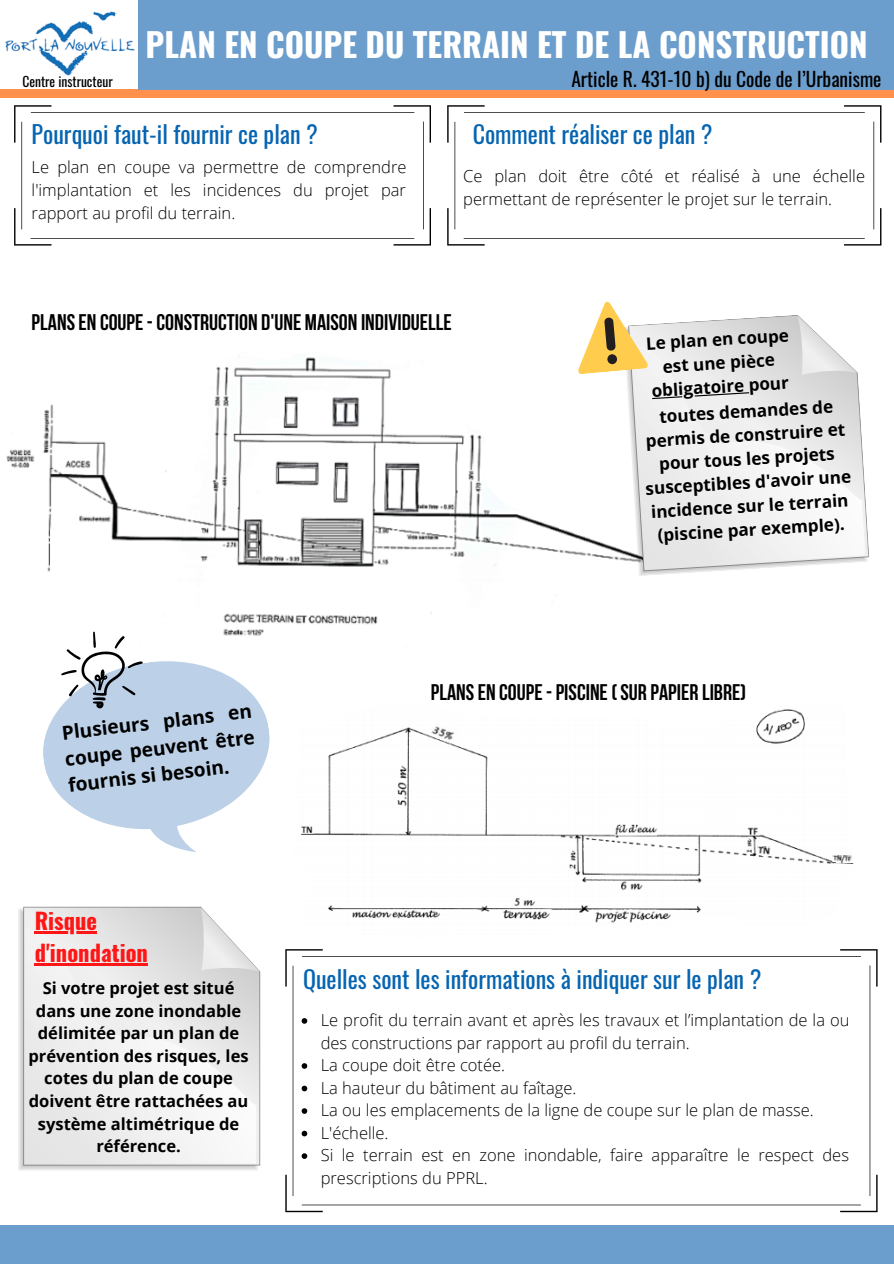
<style>
.page{position:relative;width:894px;height:1264px;background:#fff}
.page>*{position:absolute;margin:0;border:0;box-sizing:border-box;transform-origin:0 0}
.t1{font:700 33px "Oswald";color:#fff}
.t2{font:24px "Oswald";color:#0664b1}
.t3{font:700 22.5px "Bebas Neue";color:#000}
.t4{font:700 22.5px "Oswald";color:#ff1616}
.t5{font:19.5px "Oswald";color:#000}
.t6{font:700 19.05px/26.2px "Open Sans";color:#000;text-align:justify}
.t7{font:700 17.1px/23.7px "Open Sans";color:#000;text-align:center}
.t8{font:300 16.5px/22.5px "Open Sans";color:#000}
.t9{font:700 16.5px/22.5px "Open Sans";color:#000;text-align:center}
.t10{font:13.5px "Oswald";color:#000}
</style>
<div class="page">
<div style="left:0;top:23px;width:893px;height:75px;background:#ff914d"></div>
<img style="left:0;top:11px;width:138px;height:78px">
<div style="left:139px;top:0;width:754px;height:90px;background:#6c9ecd"></div>
<svg style="left:14px;top:105px;width:417px;height:140px"></svg>
<svg style="left:447px;top:105px;width:434px;height:140px"></svg>
<img style="left:6px;top:356px;width:617px;height:280px">
<svg style="left:627px;top:315px;width:242px;height:256px"></svg>
<svg style="left:797px;top:315px;width:60px;height:16px"></svg>
<svg style="left:630px;top:331px;width:235px;height:238px;fill:#ededed"></svg>
<svg style="left:18px;top:909px;width:240px;height:261px;background:#d7d7d7"></svg>
<svg style="left:23px;top:906px;width:237px;height:259px;background:#d7d7d7"></svg>
<svg style="left:201px;top:907px;width:59px;height:64px"></svg>
<svg style="left:24px;top:927px;width:232px;height:236px;fill:#ededed"></svg>
<div style="left:0;top:1225px;width:893px;height:38px;background:#6c9ecd"></div>
<img style="left:301px;top:709px;width:577px;height:269px">
<svg style="left:285px;top:949px;width:592px;height:263px"></svg>
<svg style="left:43px;top:661px;width:227px;height:191px;fill:#bcd1e7"></svg>
<svg style="left:652px;top:392px;width:97px;height:7px"></svg>
<hr style="left:35px;top:931px;width:62px;height:2px;background:#ff1616">
<hr style="left:35px;top:963px;width:113px;height:2px;background:#ff1616">
<svg style="left:301px;top:1018px;width:6px;height:5px"></svg>
<svg style="left:301px;top:1063px;width:6px;height:5px"></svg>
<svg style="left:301px;top:1085px;width:6px;height:6px"></svg>
<svg style="left:301px;top:1108px;width:6px;height:5px"></svg>
<svg style="left:301px;top:1130px;width:6px;height:6px"></svg>
<svg style="left:301px;top:1153px;width:6px;height:5px"></svg>
<svg style="left:61px;top:631px;width:82px;height:78px"></svg>
<svg style="left:571px;top:301px;width:77px;height:73px"></svg>
<p class="t1" style="left:146px;top:19px;width:723px">PLAN EN COUPE DU TERRAIN ET DE LA CONSTRUCTION</p>
<p class="t5" style="left:571px;top:64px;width:311px">Article R. 431-10 b) du Code de l’Urbanisme</p>
<p class="t2" style="left:32px;top:115px;width:287px">Pourquoi faut-il fournir ce plan ?</p>
<p class="t8" style="left:32px;top:156px;width:376px;text-align:justify">Le plan en coupe va permettre de comprendre l'implantation et les incidences du projet par rapport au profil du terrain.</p>
<p class="t8" style="left:463px;top:164px;width:403px;line-height:23px">Ce plan doit être côté et réalisé à une échelle permettant de représenter le projet sur le terrain.</p>
<p class="t10" style="left:23px;top:70px;width:92px">Centre instructeur</p>
<p class="t2" style="left:472px;top:115px;width:241px">Comment réaliser ce plan ?</p>
<p class="t3" style="left:32px;top:313px;width:421px">PLANSEN COUPE-CONSTRUCTION D'UNE MAISON INDIVIDUELLE</p>
<p class="t7" style="left:645px;top:331px;width:144px;rotate:-3deg">Le plan en coupe est une pièce obligatoire pour</p>
<p class="t7" style="left:641px;top:404px;width:207px;rotate:-3deg">toutes demandes de permis de construire et pour tous les projets susceptibles d'avoir une incidence sur le terrain (piscine par exemple).</p>
<p class="t6" style="left:60px;top:720px;width:193px;rotate:-7deg">Plusieurs plans en coupe peuvent être fournis si besoin.</p>
<p class="t4" style="left:35px;top:903px;width:64px">Risque</p>
<p class="t4" style="left:35px;top:935px;width:115px">d'inondation</p>
<p class="t9" style="left:29px;top:976px;width:221px">Si votre projet est situé dans une zone inondable délimitée par un plan de prévention des risques, les cotes du plan de coupe doivent être rattachées au système altimétrique de référence.</p>
<p class="t3" style="left:431px;top:683px;width:316px">PLANSEN COUPE -PISCINE (SUR PAPIER LIBRE)</p>
<p class="t2" style="left:303px;top:960px;width:459px">Quelles sont les informations à indiquer sur le plan ?</p>
<p class="t8" style="left:320px;top:1008px;width:530px">Le profit du terrain avant et après les travaux et l’implantation de la ou des constructions par rapport au profil du terrain.</p>
<p class="t8" style="left:320px;top:1053px;width:186px">La coupe doit être cotée.</p>
<p class="t8" style="left:320px;top:1075px;width:257px">La hauteur du bâtiment au faîtage.</p>
<p class="t8" style="left:320px;top:1098px;width:494px">La ou les emplacements de la ligne de coupe sur le plan de masse.</p>
<p class="t8" style="left:320px;top:1120px;width:69px">L'échelle.</p>
<p class="t8" style="left:320px;top:1143px;width:529px">Si le terrain est en zone inondable, faire apparaître le respect des prescriptions du PPRL.</p>
</div>
